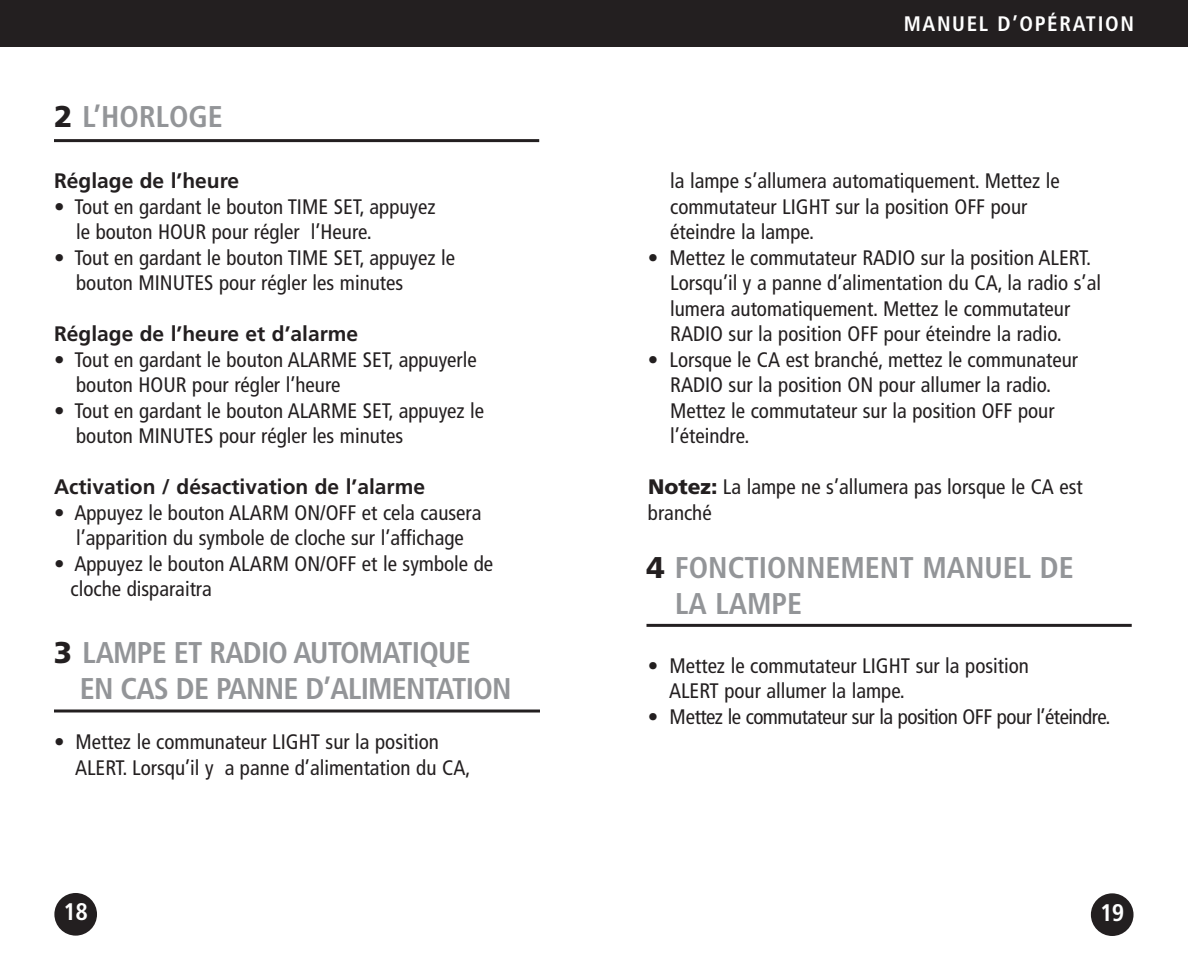
<style>
.page{position:relative;width:1188px;height:972px;background:#fff}
.page>*{position:absolute;margin:0;border:0;box-sizing:border-box;transform-origin:0 0}
.t1{font:700 condensed 30px/36px "Frutiger";letter-spacing:-.025em;color:#939598}
.t2{font:700 condensed 30px/36px "Frutiger";color:#939598}
.t3{font:700 condensed 24px "Frutiger";color:#fff}
.t4{font:condensed 21px/25.5px "Frutiger";color:#231f20}
.t5{font:700 21px "Frutiger";color:#231f20}
.t6{font:condensed 21px "Frutiger";letter-spacing:-.025em;color:#231f20}
.t7{font:700 condensed 21px "Frutiger";letter-spacing:.08em;color:#fff}
.s1{font-weight:900;font-stretch:normal;color:#231f20}
.s2{color:#231f20}
.s3{font-weight:900;font-stretch:normal}
</style>
<div class="page">
<div style="left:594px;top:0;width:594px;height:47px;background:#231f20"></div>
<div style="left:1091px;top:893px;width:43px;height:43px;background:#231f20;border-radius:50%"></div>
<div style="left:0;top:0;width:594px;height:47px;background:#231f20"></div>
<div style="left:54px;top:893px;width:43px;height:43px;background:#231f20;border-radius:50%"></div>
<hr style="left:54px;top:139px;width:485px;height:3px;background:#231f20">
<hr style="left:54px;top:710px;width:486px;height:3px;background:#231f20">
<hr style="left:646px;top:624px;width:486px;height:3px;background:#231f20">
<h1 class="t2" style="left:54px;top:101px;width:170px"><span class="s1">2</span> L’HORLOGE</h1>
<p class="t5" style="left:54px;top:172px;width:187px">Réglage de l’heure</p>
<p class="t4" style="left:76px;top:195px;width:361px;text-indent:-22px">• Tout en gardant le bouton TIME SET, appuyez le bouton HOUR pour régler l’Heure.</p>
<p class="t4" style="left:76px;top:246px;width:380px;text-indent:-22px">• Tout en gardant le bouton TIME SET, appuyez le bouton MINUTES pour régler les minutes</p>
<p class="t5" style="left:54px;top:325px;width:306px">Réglage de l’heure et d’alarme</p>
<p class="t4" style="left:76px;top:348px;width:402px;text-indent:-22px">• Tout en gardant le bouton ALARME SET, appuyerle bouton HOUR pour régler l’heure</p>
<p class="t4" style="left:76px;top:399px;width:410px;text-indent:-22px">• Tout en gardant le bouton ALARME SET, appuyez le bouton MINUTES pour régler les minutes</p>
<p class="t5" style="left:54px;top:478px;width:373px">Activation / désactivation de l’alarme</p>
<p class="t4" style="left:54px;top:501px;width:429px;text-align:center">• Appuyez le bouton ALARM ON/OFF et cela causera l’apparition du symbole de cloche sur l’affichage</p>
<p class="t4" style="left:71px;top:552px;width:424px;text-indent:-17px">• Appuyez le bouton ALARM ON/OFF et le symbole de cloche disparaitra</p>
<h1 class="t1" style="left:80px;top:637px;width:433px;text-indent:-26px"><span class="s1">3</span> LAMPE ET RADIO AUTOMATIQUE<br>EN CAS DE PANNE D’ALIMENTATION</h1>
<p class="t4" style="left:75px;top:731px;width:397px;text-indent:-21px">• Mettez le communateur LIGHT sur la position<br>ALERT. Lorsqu’il y a panne d’alimentation du CA,</p>
<p class="t3" style="left:64px;top:902px;width:26px">18</p>
<p class="t7" style="left:714px;top:15px;width:422px"><span class="s2">BLACKOUT BUDDY</span> MANUEL D’OPÉRATION</p>
<p class="t4" style="left:670px;top:170px;width:391px">la lampe s’allumera automatiquement. Mettez le commutateur LIGHT sur la position OFF pour éteindre la lampe.</p>
<p class="t4" style="left:670px;top:246px;width:432px;text-indent:-22px">• Mettez le commutateur RADIO sur la position ALERT.<br>Lorsqu’il y a panne d’alimentation du CA, la radio s’al lumera automatiquement. Mettez le commutateur RADIO sur la position OFF pour éteindre la radio.</p>
<p class="t4" style="left:670px;top:348px;width:409px;text-indent:-22px">• Lorsque le CA est branché, mettez le communateur RADIO sur la position ON pour allumer la radio.<br>Mettez le commutateur sur la position OFF pour l’éteindre.</p>
<p class="t4" style="left:648px;top:476px;width:436px"><span class="s3">Notez:</span> La lampe ne s’allumera pas lorsque le CA est branché</p>
<h1 class="t2" style="left:675px;top:551px;width:400px;text-indent:-29px"><span class="s1">4</span> FONCTIONNEMENT MANUEL DE<br>LA LAMPE</h1>
<p class="t4" style="left:669px;top:654px;width:361px;text-indent:-21px">• Mettez le commutateur LIGHT sur la position<br>ALERT pour allumer la lampe.</p>
<p class="t6" style="left:648px;top:708px;width:464px">• Mettez le commutateur sur la position OFF pour l’éteindre.</p>
<p class="t3" style="left:1100px;top:903px;width:26px">19</p>
</div>
